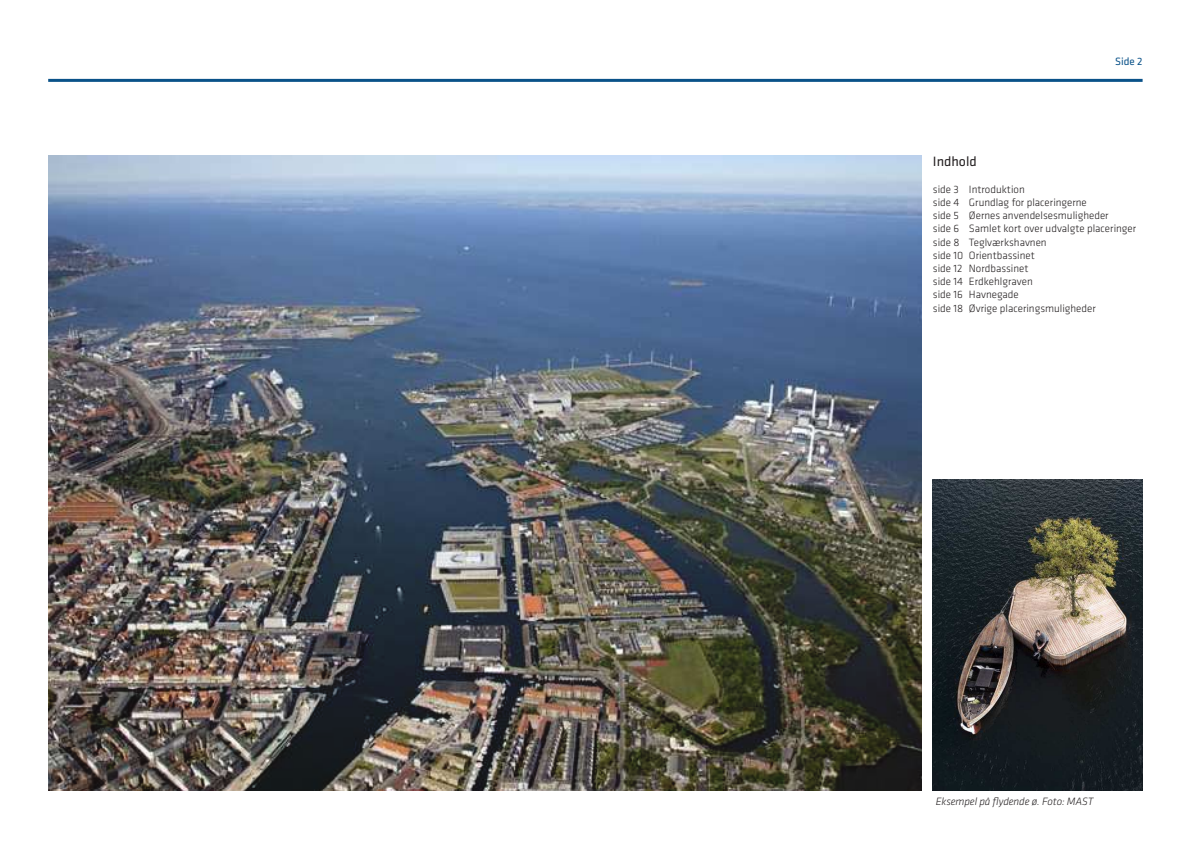
<style>
.page{position:relative;width:1191px;height:842px;background:#fff}
.page>*{position:absolute;margin:0;border:0;box-sizing:border-box;transform-origin:0 0}
.t1{font:14px "Klavika";color:#231f20}
.t2{font:300 11px/13.2px "Klavika";color:#231f20}
.t3{font:italic 300 11px "Klavika";letter-spacing:-.01em;color:#231f20}
.t4{font:11px "Klavika";color:#0a5289}
</style>
<div class="page">
<img style="left:48px;top:156px;width:873px;height:635px">
<img style="left:933px;top:479px;width:209px;height:312px">
<hr style="left:48px;top:79px;width:1094px;height:3px;background:#0a5289">
<p class="t4" style="left:1115px;top:56px;width:29px">Side 2</p>
<p class="t1" style="left:933px;top:155px;width:45px">Indhold</p>
<p class="t2" style="left:933px;top:183px;width:205px">side 3 Introduktion<br>side 4 Grundlag for placeringerne<br>side 5 Øernes anvendelsesmuligheder<br>side 6 Samlet kort over udvalgte placeringer side 8 Teglværkshavnen<br>side 10 Orientbassinet<br>side 12 Nordbassinet<br>side 14 Erdkehlgraven<br>side 16 Havnegade<br>side 18 Øvrige placeringsmuligheder</p>
<p class="t3" style="left:935px;top:797px;width:159px">Eksempel på flydende ø. Foto: MAST</p>
</div>
